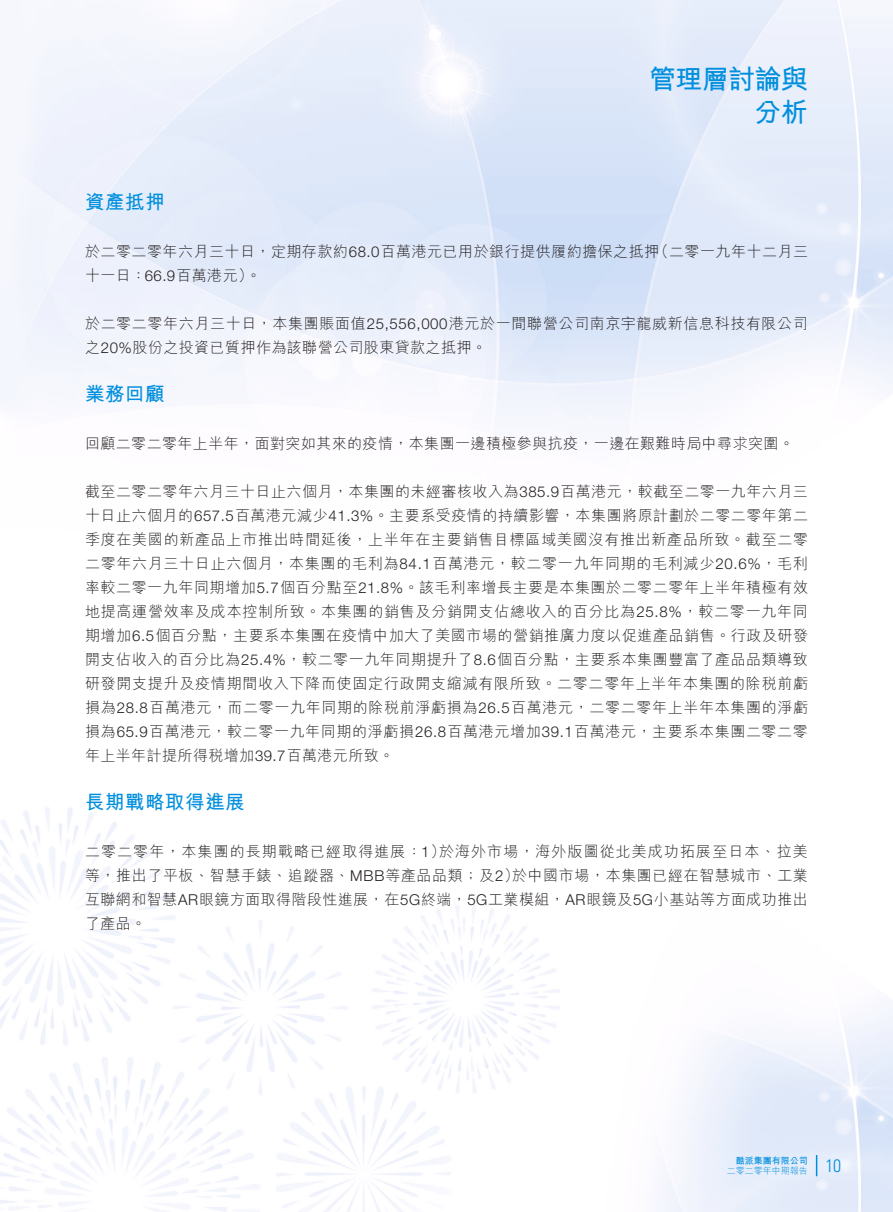
<style>
.page{position:relative;width:893px;height:1212px;background:#fff}
.page>*{position:absolute;margin:0;border:0;box-sizing:border-box;transform-origin:0 0}
.t1{font:700 27px/32.4px "M Hei HK";letter-spacing:-.025em;color:#008fde;text-align:right}
.t2{font:700 19.5px "M Hei HK";letter-spacing:.03em;color:#008fde}
.t3{font:300 15px/24px "M Hei HK";letter-spacing:.035em;color:#231f20}
.t4{font:300 15px "M Hei HK";letter-spacing:.07em;color:#231f20}
.t5{font:300 9px/10.5px "M Hei HK";color:#008fde}
.s1{font-family:"Helvetica Neue LT Std"}
.s2{font-weight:700}
.s3{font-family:"Univers LT Std";font-stretch:condensed;font-size:18px}
</style>
<div class="page">
<svg style="left:816px;top:1155px;width:1px;height:21px"></svg>
<h2 class="t2" style="left:85px;top:187px;width:81px">資產抵押</h2>
<h1 class="t1" style="left:649px;top:61px;width:160px">管理層討論與分析</h1>
<p class="t3" style="left:654px;top:239px;width:156px">（二零一九年十二月三</p>
<p class="t3" style="left:85px;top:239px;width:576px">於二零二零年六月三十日，定期存款約<span class="s1">68.0</span>百萬港元已用於銀行提供履約擔保之抵押十一日：<span class="s1">66.9</span>百萬港元。(</p>
<p class="t3" style="left:85px;top:311px;width:724px">於二零二零年六月三十日，本集團賬面值<span class="s1">25,556,000</span>港元於一間聯營公司南京宇龍威新信息科技有限公司之<span class="s1">20%</span>股份之投資已質押作為該聯營公司股東貸款之抵押。</p>
<h2 class="t2" style="left:85px;top:379px;width:81px">業務回顧</h2>
<p class="t3" style="left:85px;top:431px;width:710px">回顧二零二零年上半年，面對突如其來的疫情，本集團一邊積極參與抗疫，一邊在艱難時局中尋求突圍。</p>
<p class="t3" style="left:85px;top:479px;width:725px;text-align:justify">截至二零二零年六月三十日止六個月，本集團的未經審核收入為<span class="s1">385.9</span>百萬港元，較截至二零一九年六月三十日止六個月的<span class="s1">657.5</span>百萬港元減少<span class="s1">41.3%</span>。主要系受疫情的持續影響，本集團將原計劃於二零二零年第二季度在美國的新產品上市推出時間延後，上半年在主要銷售目標區域美國沒有推出新產品所致。截至二零二零年六月三十日止六個月，本集團的毛利為<span class="s1">84.1</span>百萬港元，較二零一九年同期的毛利減少<span class="s1">20.6%</span>，毛利率較二零一九年同期增加<span class="s1">5.7</span>個百分點至<span class="s1">21.8%</span>。該毛利率增長主要是本集團於二零二零年上半年積極有效地提高運營效率及成本控制所致。本集團的銷售及分銷開支佔總收入的百分比為<span class="s1">25.8%</span>，較二零一九年同期增加<span class="s1">6.5</span>個百分點，主要系本集團在疫情中加大了美國市場的營銷推廣力度以促進產品銷售。行政及研發開支佔收入的百分比為<span class="s1">25.4%</span>，較二零一九年同期提升了<span class="s1">8.6</span>個百分點，主要系本集團豐富了產品品類導致研發開支提升及疫情期間收入下降而使固定行政開支縮減有限所致。二零二零年上半年本集團的除稅前虧損為<span class="s1">28.8</span>百萬港元，而二零一九年同期的除稅前淨虧損為<span class="s1">26.5</span>百萬港元，二零二零年上半年本集團的淨虧損為<span class="s1">65.9</span>百萬港元，較二零一九年同期的淨虧損<span class="s1">26.8</span>百萬港元增加<span class="s1">39.1</span>百萬港元，主要系本集團二零二零年上半年計提所得稅增加<span class="s1">39.7</span>百萬港元所致。</p>
<h2 class="t2" style="left:85px;top:787px;width:161px">長期戰略取得進展</h2>
<p class="t4" style="left:439px;top:844px;width:370px">於海外市場，海外版圖從北美成功拓展至日本、拉美</p>
<p class="t4" style="left:85px;top:844px;width:362px">二零二零年，本集團的長期戰略已經取得進展：<span class="s1">1</span>）</p>
<p class="t3" style="left:85px;top:863px;width:724px">等，推出了平板、智慧手錶、追蹤器、<span class="s1">MBB</span>等產品品類；及 ）<span class="s1">2<br></span>互聯網和智慧<span class="s1">AR</span>眼鏡方面取得階段性進展，在<span class="s1">5G</span>終端，<span class="s1">5G</span>工業模組，<span class="s1">AR</span>眼鏡及<span class="s1">5G</span>小基站等方面成功推出了產品。</p>
<p class="t3" style="left:512px;top:863px;width:297px">於中國市場，本集團已經在智慧城市、工業</p>
<p class="t5" style="left:727px;top:1155px;width:116px;text-indent:9px"><span class="s2">酷派集團有限公司</span> <span class="s3">10</span>二零二零年中期報告</p>
</div>
